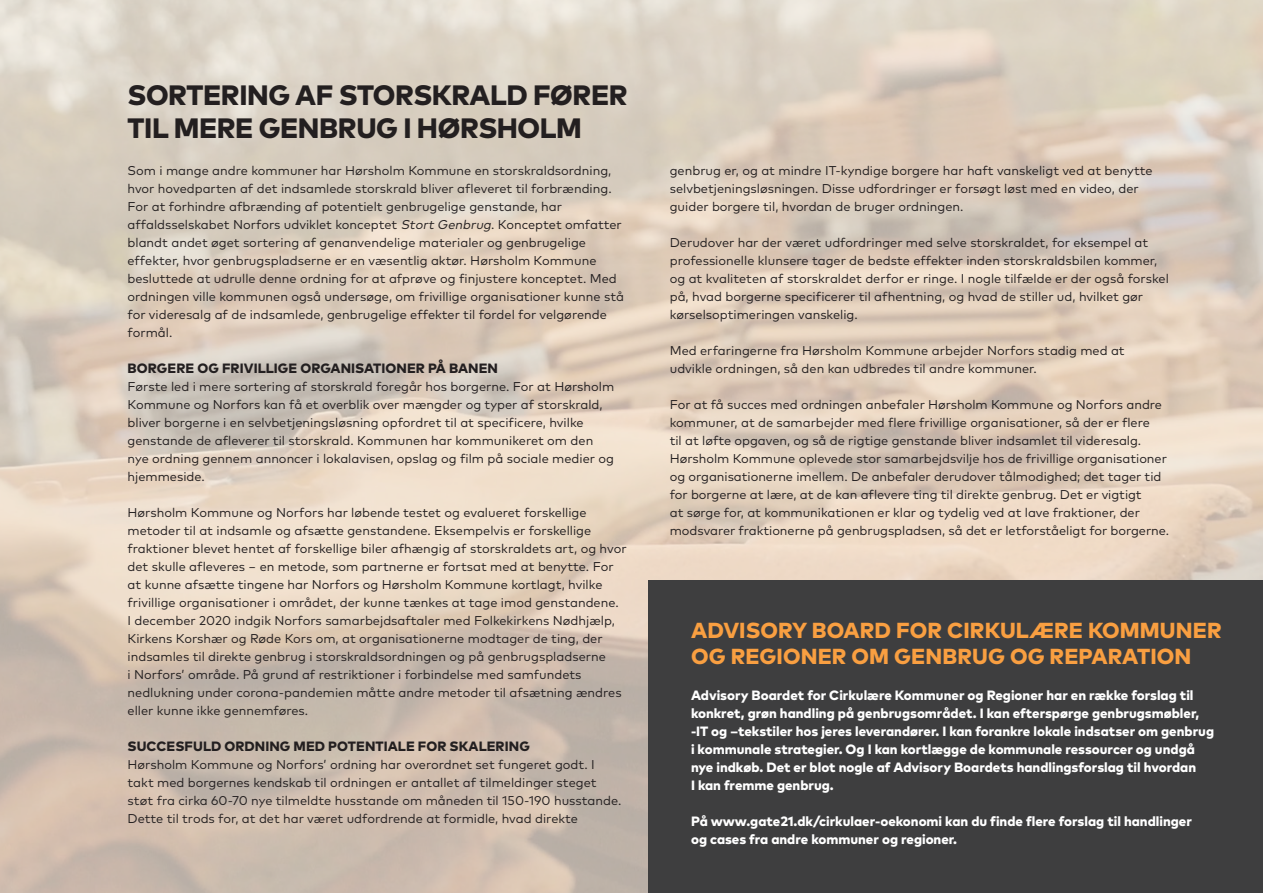
<style>
.page{position:relative;width:1263px;height:893px;background:#fff}
.page>*{position:absolute;margin:0;border:0;box-sizing:border-box;transform-origin:0 0}
.Overskrift_lille_kop{font:800 28.05px/33.2px "Mark Pro";letter-spacing:-.015em;color:#231f20}
.FAKTA_rubrik_NEG{font:800 21.75px/25.5px "Mark Pro";letter-spacing:.005em;color:#f99f41}
.Fakta_brød_FED_neg{font:800 13.5px/18px "Mark Pro";color:#fff}
.mellem{font:800 13.5px "Mark Pro";letter-spacing:.005em;color:#231f20}
.Brød{font:12.75px/18px "Mark Pro";color:#231f20}
.s1{font-style:italic}
</style>
<div class="page">
<div style="left:648px;top:580px;width:615px;height:313px;background:#3e3e3f"></div>
<p class="Overskrift_lille_kop" style="left:128px;top:76px;width:501px">SORTERING AF STORSKRALD FØRER<br>TIL MERE GENBRUG I HØRSHOLM</p>
<p class="Brød" style="left:128px;top:161px;width:498px">Som i mange andre kommuner har Hørsholm Kommune en storskraldsordning, hvor hovedparten af det indsamlede storskrald bliver afleveret til forbrænding.<br>For at forhindre afbrænding af potentielt genbrugelige genstande, har affaldsselskabet Norfors udviklet konceptet <span class="s1">Stort Genbrug</span>. Konceptet omfatter blandt andet øget sortering af genanvendelige materialer og genbrugelige effekter, hvor genbrugspladserne er en væsentlig aktør. Hørsholm Kommune besluttede at udrulle denne ordning for at afprøve og finjustere konceptet. Med ordningen ville kommunen også undersøge, om frivillige organisationer kunne stå for videresalg af de indsamlede, genbrugelige effekter til fordel for velgørende formål.</p>
<p class="mellem" style="left:128px;top:358px;width:372px">BORGERE OG FRIVILLIGE ORGANISATIONER PÅ BANEN</p>
<p class="Brød" style="left:128px;top:377px;width:488px">Første led i mere sortering af storskrald foregår hos borgerne. For at Hørsholm Kommune og Norfors kan få et overblik over mængder og typer af storskrald, bliver borgerne i en selvbetjeningsløsning opfordret til at specificere, hvilke genstande de afleverer til storskrald. Kommunen har kommunikeret om den nye ordning gennem annoncer i lokalavisen, opslag og film på sociale medier og hjemmeside.</p>
<p class="Brød" style="left:128px;top:503px;width:501px">Hørsholm Kommune og Norfors har løbende testet og evalueret forskellige metoder til at indsamle og afsætte genstandene. Eksempelvis er forskellige fraktioner blevet hentet af forskellige biler afhængig af storskraldets art, og hvor det skulle afleveres − en metode, som partnerne er fortsat med at benytte. For at kunne afsætte tingene har Norfors og Hørsholm Kommune kortlagt, hvilke frivillige organisationer i området, der kunne tænkes at tage imod genstandene.<br>I december 2020 indgik Norfors samarbejdsaftaler med Folkekirkens Nødhjælp, Kirkens Korshær og Røde Kors om, at organisationerne modtager de ting, der indsamles til direkte genbrug i storskraldsordningen og på genbrugspladserne<br>i Norfors’ område. På grund af restriktioner i forbindelse med samfundets nedlukning under corona-pandemien måtte andre metoder til afsætning ændres eller kunne ikke gennemføres.</p>
<p class="mellem" style="left:128px;top:736px;width:404px">SUCCESFULD ORDNING MED POTENTIALE FOR SKALERING</p>
<p class="Brød" style="left:128px;top:755px;width:495px">Hørsholm Kommune og Norfors’ ordning har overordnet set fungeret godt. I takt med borgernes kendskab til ordningen er antallet af tilmeldinger steget støt fra cirka 60-70 nye tilmeldte husstande om måneden til 150-190 husstande.<br>Dette til trods for, at det har været udfordrende at formidle, hvad direkte</p>
<p class="Brød" style="left:670px;top:161px;width:484px">genbrug er, og at mindre IT-kyndige borgere har haft vanskeligt ved at benytte selvbetjeningsløsningen. Disse udfordringer er forsøgt løst med en video, der guider borgere til, hvordan de bruger ordningen.</p>
<p class="Brød" style="left:670px;top:233px;width:501px">Derudover har der været udfordringer med selve storskraldet, for eksempel at professionelle klunsere tager de bedste effekter inden storskraldsbilen kommer, og at kvaliteten af storskraldet derfor er ringe. I nogle tilfælde er der også forskel på, hvad borgerne specificerer til afhentning, og hvad de stiller ud, hvilket gør kørselsoptimeringen vanskelig.</p>
<p class="Brød" style="left:670px;top:341px;width:456px">Med erfaringerne fra Hørsholm Kommune arbejder Norfors stadig med at udvikle ordningen, så den kan udbredes til andre kommuner.</p>
<p class="Brød" style="left:670px;top:395px;width:501px">For at få succes med ordningen anbefaler Hørsholm Kommune og Norfors andre kommuner, at de samarbejder med flere frivillige organisationer, så der er flere<br>til at løfte opgaven, og så de rigtige genstande bliver indsamlet til videresalg.<br>Hørsholm Kommune oplevede stor samarbejdsvilje hos de frivillige organisationer og organisationerne imellem. De anbefaler derudover tålmodighed; det tager tid for borgerne at lære, at de kan aflevere ting til direkte genbrug. Det er vigtigt<br>at sørge for, at kommunikationen er klar og tydelig ved at lave fraktioner, der modsvarer fraktionerne på genbrugspladsen, så det er letforståeligt for borgerne.</p>
<p class="FAKTA_rubrik_NEG" style="left:691px;top:616px;width:532px">ADVISORY BOARD FOR CIRKULÆRE KOMMUNER<br>OG REGIONER OM GENBRUG OG REPARATION</p>
<p class="Fakta_brød_FED_neg" style="left:691px;top:685px;width:525px">Advisory Boardet for Cirkulære Kommuner og Regioner har en række forslag til konkret, grøn handling på genbrugsområdet. I kan efterspørge genbrugsmøbler, -IT og –tekstiler hos jeres leverandører. I kan forankre lokale indsatser om genbrug i kommunale strategier. Og I kan kortlægge de kommunale ressourcer og undgå nye indkøb. Det er blot nogle af Advisory Boardets handlingsforslag til hvordan<br>I kan fremme genbrug.</p>
<p class="Fakta_brød_FED_neg" style="left:691px;top:811px;width:502px">På www.gate21.dk/cirkulaer-oekonomi kan du finde flere forslag til handlinger og cases fra andre kommuner og regioner.</p>
</div>
